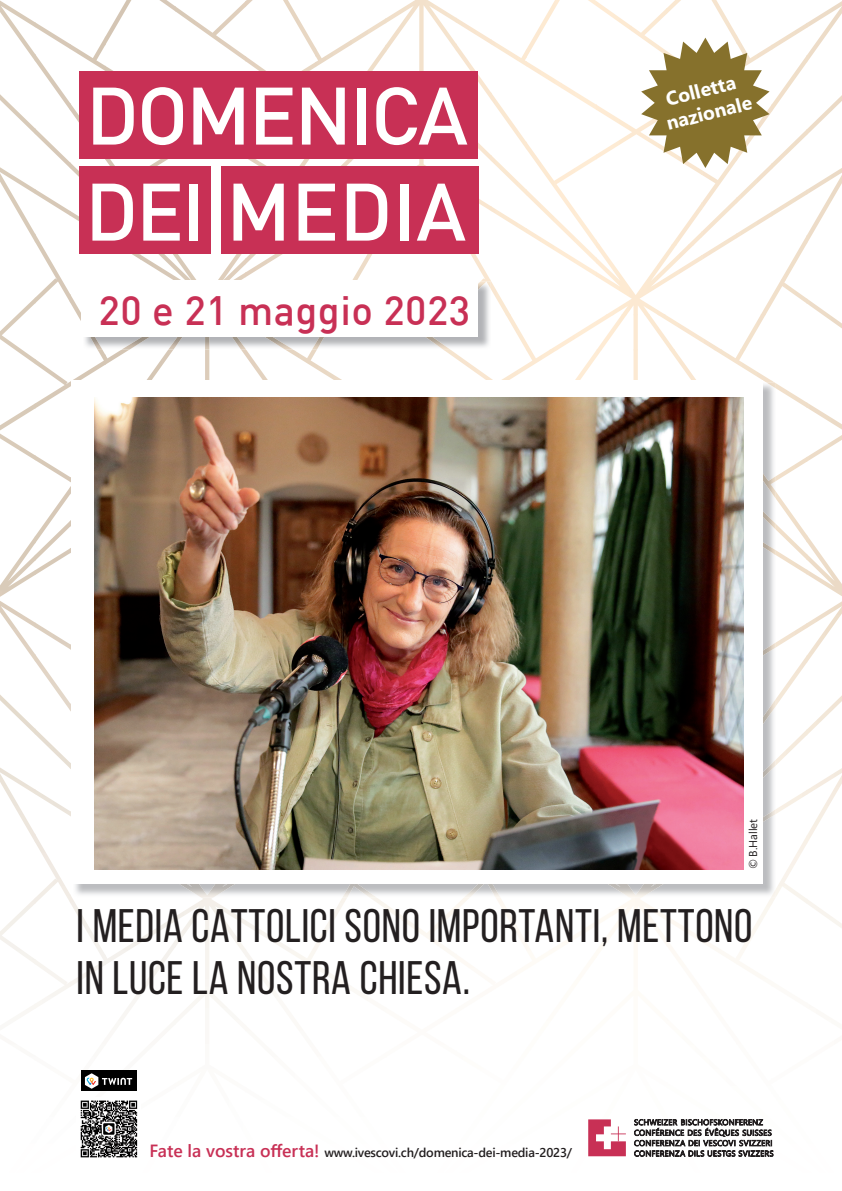
<style>
.page{position:relative;width:842px;height:1191px;background:#fff}
.page>*{position:absolute;margin:0;border:0;box-sizing:border-box;transform-origin:0 0}
.t1{font:500 80px/96px "DIN";letter-spacing:-.03em;color:#fff}
.t2{font:47px/52px "Bebas Neue";letter-spacing:.015em;color:#231f20}
.t3{font:500 40.2px "DIN";letter-spacing:.01em;color:#c83055}
.t4{font:700 19.5px/23.4px "Segoe UI";color:#fff}
.t5{font:600 12.7px "Segoe UI";letter-spacing:-.02em;color:#231f20}
.t6{font:11.4px "Segoe UI";letter-spacing:-.005em;color:#231f20}
.t7{font:300 7.9px/10.4px "Segoe UI";letter-spacing:.045em;color:#231f20}
.s1{font-size:17.6px;color:#c83055}
</style>
<div class="page">
<img style="left:106px;top:917px;width:69px;height:174px">
<img style="left:71px;top:896px;width:35px;height:90px">
<img style="left:175px;top:897px;width:70px;height:123px">
<img style="left:0;top:536px;width:35px;height:481px">
<img style="left:807px;top:535px;width:35px;height:393px">
<img style="left:35px;top:456px;width:36px;height:448px">
<svg style="left:496px;top:897px;width:12px;height:13px"></svg>
<img style="left:771px;top:457px;width:36px;height:448px">
<img style="left:70px;top:703px;width:1px;height:115px">
<img style="left:70px;top:477px;width:1px;height:76px">
<img style="left:0;top:298px;width:36px;height:162px">
<img style="left:806px;top:402px;width:36px;height:60px">
<img style="left:35px;top:349px;width:70px;height:60px">
<img style="left:772px;top:381px;width:35px;height:27px">
<img style="left:105px;top:349px;width:237px;height:31px">
<img style="left:444px;top:350px;width:328px;height:32px">
<img style="left:70px;top:296px;width:33px;height:54px">
<img style="left:506px;top:315px;width:260px;height:35px">
<img style="left:807px;top:299px;width:35px;height:29px">
<img style="left:35px;top:23px;width:36px;height:281px">
<img style="left:141px;top:254px;width:105px;height:26px">
<img style="left:351px;top:19px;width:34px;height:261px">
<img style="left:481px;top:280px;width:30px;height:35px">
<img style="left:597px;top:245px;width:104px;height:70px">
<img style="left:760px;top:280px;width:47px;height:35px">
<img style="left:106px;top:159px;width:35px;height:101px">
<img style="left:245px;top:159px;width:65px;height:118px">
<img style="left:456px;top:17px;width:35px;height:263px">
<img style="left:527px;top:143px;width:70px;height:134px">
<img style="left:701px;top:168px;width:36px;height:92px">
<img style="left:772px;top:23px;width:35px;height:257px">
<img style="left:0;top:1px;width:36px;height:242px">
<img style="left:70px;top:36px;width:36px;height:202px">
<img style="left:140px;top:159px;width:28px;height:7px">
<img style="left:316px;top:40px;width:35px;height:126px">
<img style="left:385px;top:0;width:71px;height:166px">
<img style="left:491px;top:39px;width:36px;height:194px">
<svg style="left:596px;top:239px;width:4px;height:6px"></svg>
<img style="left:667px;top:0;width:35px;height:245px">
<img style="left:736px;top:36px;width:36px;height:202px">
<img style="left:806px;top:1px;width:36px;height:243px">
<img style="left:596px;top:105px;width:45px;height:54px">
<img style="left:246px;top:0;width:20px;height:71px">
<img style="left:561px;top:83px;width:36px;height:27px">
<img style="left:105px;top:0;width:27px;height:71px">
<img style="left:283px;top:0;width:33px;height:71px">
<img style="left:526px;top:0;width:36px;height:88px">
<img style="left:701px;top:0;width:36px;height:38px">
<img style="left:176px;top:1px;width:70px;height:61px">
<img style="left:632px;top:8px;width:35px;height:30px">
<img style="left:159px;top:0;width:17px;height:12px">
<img style="left:588px;top:0;width:44px;height:31px">
<svg style="left:641px;top:38px;width:128px;height:130px"></svg>
<img style="left:763px;top:382px;width:13px;height:34px">
<img style="left:763px;top:416px;width:13px;height:138px">
<img style="left:459px;top:884px;width:35px;height:13px">
<img style="left:355px;top:884px;width:35px;height:13px">
<img style="left:319px;top:884px;width:36px;height:13px">
<img style="left:741px;top:642px;width:35px;height:255px">
<img style="left:494px;top:884px;width:36px;height:13px">
<img style="left:178px;top:884px;width:71px;height:13px">
<img style="left:600px;top:884px;width:71px;height:13px">
<div style="left:71px;top:380px;width:691px;height:503px;background:#fff"></div>
<img style="left:94px;top:398px;width:649px;height:472px">
<svg style="left:588px;top:1119px;width:38px;height:37px"></svg>
<div style="left:79px;top:71px;width:399px;height:88px;background:#c83055"></div>
<div style="left:79px;top:166px;width:132px;height:88px;background:#c83055"></div>
<div style="left:221px;top:166px;width:257px;height:88px;background:#c83055"></div>
<img style="left:80px;top:1100px;width:58px;height:58px">
<div style="left:81px;top:1070px;width:55px;height:21px;background:#000"></div>
<svg style="left:85px;top:1073px;width:47px;height:15px"></svg>
<img style="left:83px;top:281px;width:408px;height:68px">
<div style="left:82px;top:280px;width:396px;height:57px;background:#fff"></div>
<h1 class="t1" style="left:85px;top:65px;width:384px">DOMENICA<br>DEI MEDIA</h1>
<h3 class="t3" style="left:99px;top:284px;width:373px">20 e 21 maggio 2023</h3>
<h3 class="t4" style="left:658px;top:89px;width:89px;rotate:-14deg">Colletta nazionale</h3>
<h3 class="t6" style="left:742px;top:869px;width:52px;rotate:-90deg">© B.Hallet</h3>
<h2 class="t2" style="left:77px;top:899px;width:677px">I MEDIA CATTOLICI SONO IMPORTANTI, METTONO<br>IN LUCE LA NOSTRA CHIESA.</h2>
<h3 class="t5" style="left:150px;top:1140px;width:424px"><span class="s1">Fate la vostra offerta!</span> www.ivescovi.ch/domenica-dei-media-2023/</h3>
<p class="t7" style="left:634px;top:1116px;width:141px">SCHWEIZER BISCHOFSKONFERENZ<br>CONFÉRENCE DES ÉVÊQUES SUISSES<br>CONFERENZA DEI VESCOVI SVIZZERI<br>CONFERENZA DILS UESTGS SVIZZERS</p>
</div>
